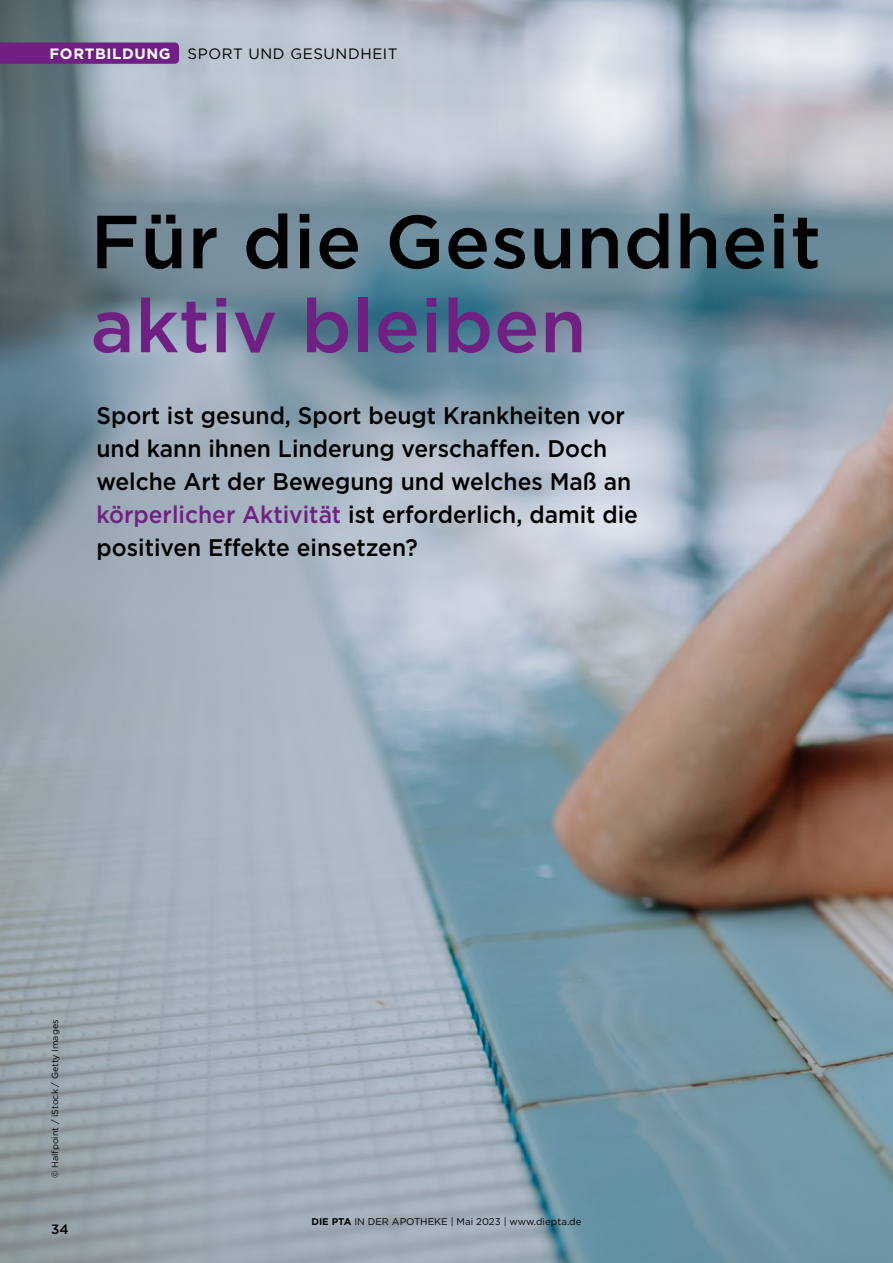
<style>
.page{position:relative;width:893px;height:1263px;background:#fff}
.page>*{position:absolute;margin:0;border:0;box-sizing:border-box;transform-origin:0 0}
.t1{font:500 75px "Gotham";letter-spacing:.01em;color:#000}
.t2{font:500 75px "Gotham";letter-spacing:.01em;color:#6f2082}
.t3{font:500 24px/33px "Gotham";color:#000;scale:.95 1}
.t4{font:15px "Gotham";letter-spacing:.04em;color:#000}
.t5{font:500 13.5px "Gotham";color:#000}
.t6{font:9.75px "Gotham";color:#000}
.t7{font:9px "Gotham";color:#000}
.s1{font-weight:700;color:#fff}
.s2{color:#6f2082}
.s3{font-weight:700}
</style>
<div class="page">
<img style="left:0;top:0;width:893px;height:1263px">
<div style="left:0;top:43px;width:179px;height:21px;background:#6f2082"></div>
<p class="t4" style="left:50px;top:44px;width:350px"><span class="s1">FORTBILDUNG</span> SPORT UND GESUNDHEIT</p>
<h1 class="t1" style="left:91px;top:193px;width:732px">Für die Gesundheit</h1>
<h1 class="t2" style="left:91px;top:277px;width:497px">aktiv bleiben</h1>
<p class="t3" style="left:96px;top:399px;width:572px">Sport ist gesund, Sport beugt Krankheiten vor und kann ihnen Linderung verschaffen. Doch welche Art der Bewegung und welches Maß an <span class="s2">körperlicher Aktivität</span> ist erforderlich, damit die positiven Effekte einsetzen?</p>
<p class="t7" style="left:49px;top:1178px;width:160px;rotate:-90deg">© Halfpoint / iStock / Getty Images</p>
<p class="t5" style="left:51px;top:1220px;width:19px">34</p>
<p class="t6" style="left:311px;top:1215px;width:272px"><span class="s3">DIE PTA</span> IN DER APOTHEKE | Mai 2023 | www.diepta.de</p>
</div>
